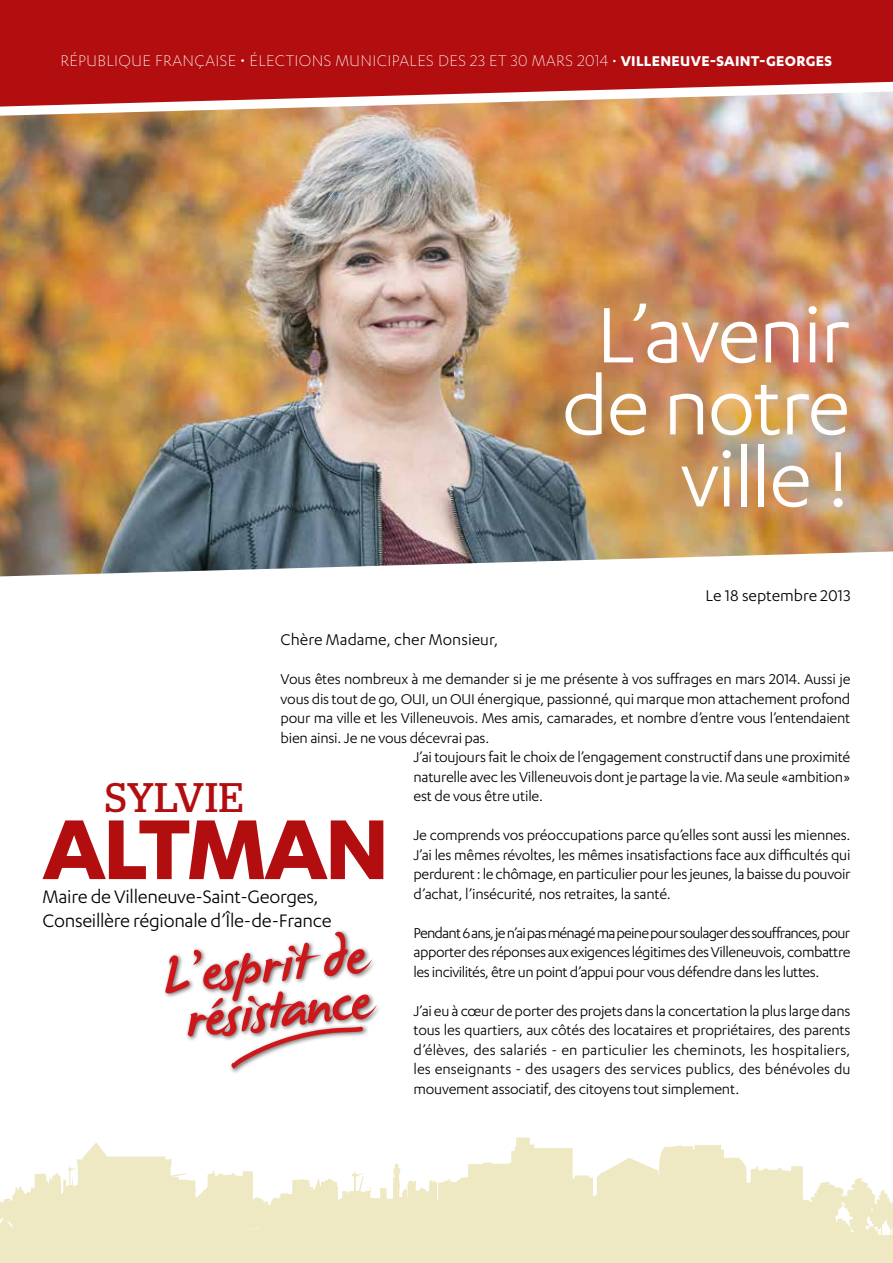
<style>
.page{position:relative;width:893px;height:1263px;background:#fff}
.page>*{position:absolute;margin:0;border:0;box-sizing:border-box;transform-origin:0 0}
.t1{font:700 98.7px "Karbon";letter-spacing:-.03em;color:#b20e10}
.t2{font:91.2px/72px "Karbon";letter-spacing:-.02em;color:#fff;text-align:right}
.t3{font:54.15px/45.8px "James Paul";color:#cd171a;text-align:center}
.t4{font:41.25px "Stag";letter-spacing:.02em;color:#b20e10}
.t5{font:21px/24px "Karbon";letter-spacing:-.015em;color:#000}
.t6{font:18px "Karbon";color:#000}
.t7{font:300 18px "Karbon";letter-spacing:.02em;color:#fff}
.t8{font:16.5px/19.5px "Karbon";letter-spacing:-.015em;color:#000;text-align:justify}
.t9{font:700 16.5px "Karbon";letter-spacing:.02em;color:#fff}
.s1{font-weight:300;font-size:18px}
.s2{font-weight:300}
</style>
<div class="page">
<div style="left:0;top:0;width:893px;height:92px;background:#b20e10"></div>
<svg style="left:0;top:1142px;width:831px;height:93px;fill:#eee8c3"></svg>
<svg style="left:831px;top:1178px;width:62px;height:57px"></svg>
<svg style="left:686px;top:1188px;width:4px;height:8px"></svg>
<svg style="left:714px;top:1198px;width:4px;height:5px"></svg>
<svg style="left:698px;top:1204px;width:5px;height:3px"></svg>
<svg style="left:8px;top:1222px;width:5px;height:4px"></svg>
<div style="left:0;top:1235px;width:893px;height:28px;background:#eee8c3"></div>
<img style="left:0;top:92px;width:893px;height:484px">
<svg style="left:230px;top:1042px;width:74px;height:30px"></svg>
<div style="left:163px;top:929px;width:219px;height:113px;background:#000;opacity:.6"></div>
<p class="t7" style="left:60px;top:51px;width:336px">RÉPUBLIQUE FRANÇAISE • ÉLECTIONS MUNICIPALES</p>
<p class="t9" style="left:438px;top:52px;width:396px"><span class="s1">DES 23 ET 30 MARS 2014</span> <span class="s2">•</span> VILLENEUVE-SAINT-GEORGES</p>
<h2 class="t2" style="left:562px;top:296px;width:290px">L’avenir de notre ville !</h2>
<p class="t6" style="left:706px;top:586px;width:146px">Le 18 septembre 2013</p>
<p class="t6" style="left:281px;top:630px;width:219px">Chère Madame, cher Monsieur,</p>
<p class="t8" style="left:281px;top:669px;width:571px">Vous êtes nombreux à me demander si je me présente à vos suffrages en mars 2014. Aussi je</p>
<p class="t8" style="left:281px;top:688px;width:571px">vous dis tout de go, OUI, un OUI énergique, passionné, qui marque mon attachement profond</p>
<p class="t8" style="left:281px;top:708px;width:571px">pour ma ville et les Villeneuvois. Mes amis, camarades, et nombre d’entre vous l’entendaient</p>
<p class="t8" style="left:281px;top:727px;width:210px">bien ainsi. Je ne vous décevrai pas.</p>
<p class="t8" style="left:414px;top:747px;width:438px">J’ai toujours fait le choix de l’engagement constructif dans une proximité</p>
<p class="t8" style="left:414px;top:766px;width:438px">naturelle avec les Villeneuvois dont je partage la vie. Ma seule «ambition»</p>
<p class="t8" style="left:414px;top:786px;width:131px">est de vous être utile.</p>
<p class="t8" style="left:414px;top:825px;width:439px">Je comprends vos préoccupations parce qu’elles sont aussi les miennes.<br>J’ai les mêmes révoltes, les mêmes insatisfactions face aux difficultés qui perdurent : le chômage, en particulier pour les jeunes, la baisse du pouvoir d’achat, l’insécurité, nos retraites, la santé.</p>
<p class="t8" style="left:414px;top:923px;width:438px">Pendant 6 ans, je n’ai pas ménagé ma peine pour soulager des souffrances, pour apporter des réponses aux exigences légitimes des Villeneuvois, combattre les incivilités, être un point d’appui pour vous défendre dans les luttes.</p>
<p class="t8" style="left:414px;top:1001px;width:439px">J’ai eu à cœur de porter des projets dans la concertation la plus large dans tous les quartiers, aux côtés des locataires et propriétaires, des parents d’élèves, des salariés - en particulier les cheminots, les hospitaliers, les enseignants - des usagers des services publics, des bénévoles du mouvement associatif, des citoyens tout simplement.</p>
<h3 class="t4" style="left:105px;top:774px;width:139px">SYLVIE</h3>
<h1 class="t1" style="left:43px;top:793px;width:348px">ALTMAN</h1>
<p class="t5" style="left:43px;top:884px;width:291px">Maire de Villeneuve-Saint-Georges,<br>Conseillère régionale d’Île-de-France</p>
<h3 class="t3" style="left:159px;top:956px;width:206px;rotate:-6deg">L’esprit de résistance</h3>
</div>
